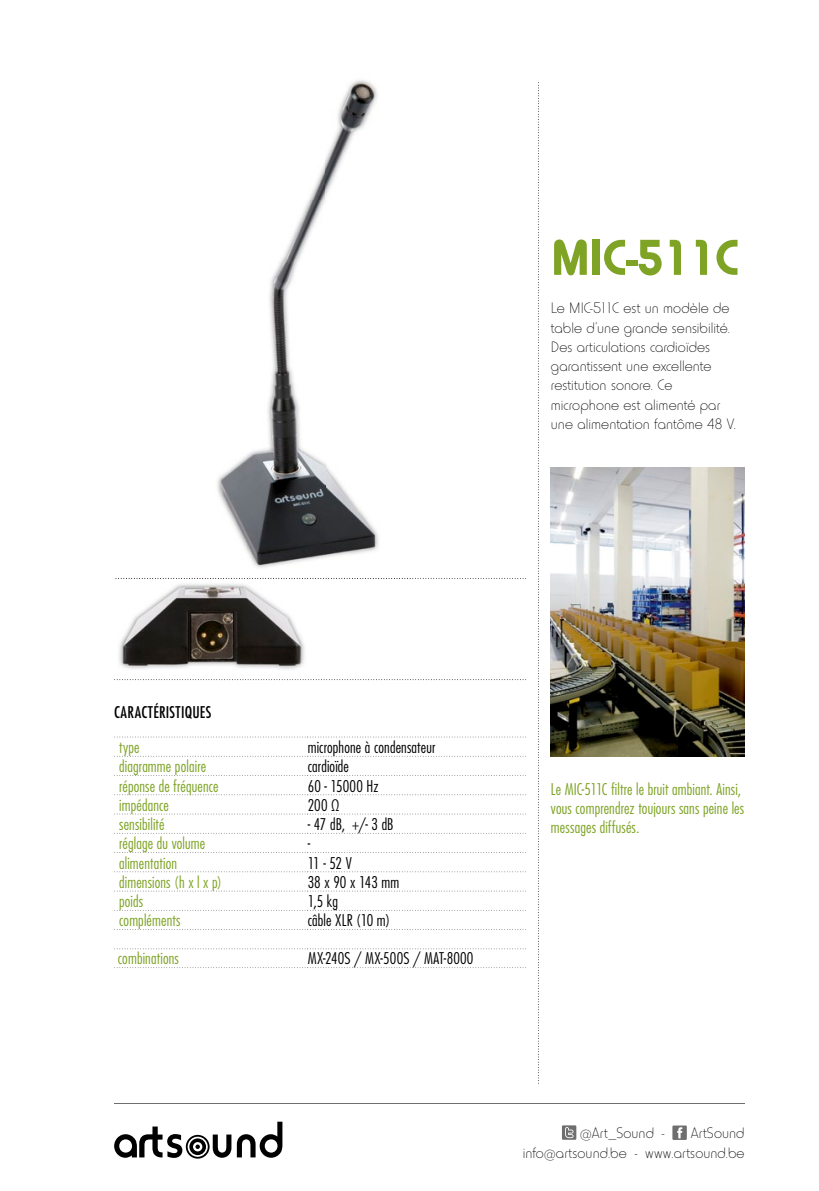
<style>
.page{position:relative;width:819px;height:1191px;background:#fff}
.page>*{position:absolute;margin:0;border:0;box-sizing:border-box;transform-origin:0 0}
.t1{font:700 52.5px "Horatio EF";letter-spacing:-.01em;color:#7ea325}
.t2{font:300 15.75px/19.2px "Horatio EF";letter-spacing:.005em;color:#000;text-align:right}
.t3{font:300 condensed 15.75px/19.2px "Futura Std";letter-spacing:.01em;color:#7ea325}
.t4{font:300 condensed 15.75px "Futura Std";letter-spacing:.01em;color:#000}
.t5{font:condensed 15.75px "Futura Std";letter-spacing:.02em;color:#000}
</style>
<div class="page">
<svg style="left:538px;top:82px;width:1px;height:1001px"></svg>
<svg style="left:114px;top:679px;width:412px;height:1px"></svg>
<svg style="left:115px;top:578px;width:411px;height:1px"></svg>
<img style="left:119px;top:583px;width:186px;height:87px">
<img style="left:307px;top:578px;width:39px;height:1px">
<img style="left:346px;top:578px;width:64px;height:1px">
<img style="left:177px;top:578px;width:130px;height:1px">
<img style="left:241px;top:578px;width:64px;height:1px">
<img style="left:217px;top:80px;width:162px;height:488px">
<hr style="left:114px;top:1103px;width:630px;height:1px;background:#6e6e6e">
<svg style="left:237px;top:1121px;width:45px;height:36px"></svg>
<svg style="left:114px;top:1126px;width:117px;height:32px"></svg>
<div style="left:562px;top:1125px;width:14px;height:14px;background:#6e6e6e"></div>
<svg style="left:565px;top:1127px;width:8px;height:11px"></svg>
<div style="left:672px;top:1125px;width:14px;height:15px;background:#6e6e6e"></div>
<svg style="left:677px;top:1127px;width:5px;height:11px"></svg>
<svg style="left:114px;top:736px;width:412px;height:1px"></svg>
<svg style="left:114px;top:756px;width:412px;height:1px"></svg>
<svg style="left:114px;top:775px;width:412px;height:1px"></svg>
<svg style="left:114px;top:794px;width:412px;height:1px"></svg>
<svg style="left:114px;top:813px;width:412px;height:1px"></svg>
<svg style="left:114px;top:833px;width:412px;height:1px"></svg>
<svg style="left:114px;top:852px;width:412px;height:1px"></svg>
<svg style="left:114px;top:871px;width:412px;height:1px"></svg>
<svg style="left:114px;top:890px;width:412px;height:1px"></svg>
<svg style="left:114px;top:910px;width:412px;height:1px"></svg>
<svg style="left:114px;top:929px;width:412px;height:1px"></svg>
<svg style="left:114px;top:948px;width:412px;height:1px"></svg>
<svg style="left:114px;top:967px;width:412px;height:1px"></svg>
<img style="left:551px;top:467px;width:193px;height:289px">
<h1 class="t1" style="left:551px;top:228px;width:189px">MIC-511C</h1>
<p class="t2" style="left:551px;top:299px;width:187px;text-align:left">Le MIC-511C est un modèle de table d’une grande sensibilité.<br>Des articulations cardioïdes garantissent une excellente restitution sonore. Ce microphone est alimenté par une alimentation fantôme 48 V.</p>
<p class="t5" style="left:114px;top:702px;width:99px">CARACTÉRISTIQUES</p>
<p class="t3" style="left:119px;top:737px;width:22px">type</p>
<p class="t4" style="left:308px;top:738px;width:129px">microphone à condensateur</p>
<p class="t3" style="left:119px;top:757px;width:88px">diagramme polaire</p>
<p class="t4" style="left:308px;top:757px;width:43px">cardioïde</p>
<p class="t3" style="left:119px;top:776px;width:101px">réponse de fréquence</p>
<p class="t4" style="left:308px;top:776px;width:72px">60 - 15000 Hz</p>
<p class="t3" style="left:119px;top:795px;width:51px">impédance</p>
<p class="t4" style="left:308px;top:795px;width:33px">200 Ω</p>
<p class="t3" style="left:119px;top:814px;width:47px">sensibilité</p>
<p class="t4" style="left:308px;top:815px;width:87px">- 47 dB, +/- 3 dB</p>
<p class="t3" style="left:119px;top:834px;width:88px">réglage du volume</p>
<p class="t4" style="left:308px;top:834px;width:4px">-</p>
<p class="t3" style="left:119px;top:853px;width:60px">alimentation</p>
<p class="t4" style="left:308px;top:853px;width:46px">11 - 52 V</p>
<p class="t3" style="left:119px;top:872px;width:104px">dimensions (h x l x p)</p>
<p class="t4" style="left:308px;top:872px;width:93px">38 x 90 x 143 mm</p>
<p class="t3" style="left:119px;top:891px;width:26px">poids</p>
<p class="t4" style="left:308px;top:892px;width:32px">1,5 kg</p>
<p class="t3" style="left:119px;top:911px;width:63px">compléments</p>
<p class="t4" style="left:308px;top:911px;width:84px">câble XLR (10 m)</p>
<p class="t3" style="left:118px;top:948px;width:63px">combinations</p>
<p class="t4" style="left:308px;top:948px;width:167px">MX-240S / MX-500S / MAT-8000</p>
<p class="t3" style="left:551px;top:779px;width:195px">Le MIC-511C filtre le bruit ambiant. Ainsi, vous comprendrez toujours sans peine les messages diffusés.</p>
<p class="t2" style="left:522px;top:1123px;width:223px;line-height:19.9px">ArtSound<br>info@artsound.be - www.artsound.be</p>
<p class="t2" style="left:580px;top:1123px;width:86px">@Art_Sound -</p>
</div>
